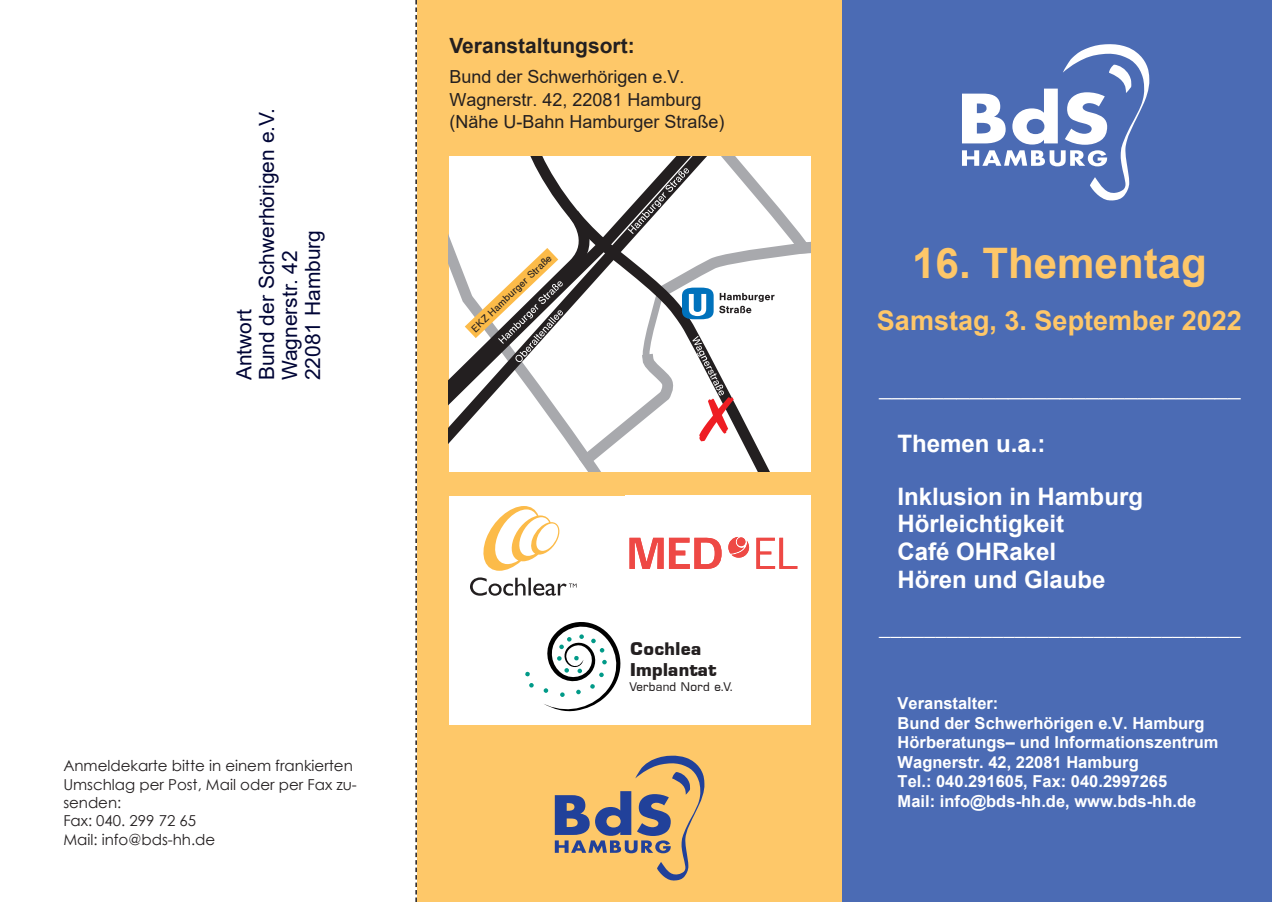
<style>
.page{position:relative;width:1272px;height:902px;background:#fff}
.page>*{position:absolute;margin:0;border:0;box-sizing:border-box;transform-origin:0 0}
.t1{font:700 42px "Arial";color:#fec769}
.t2{font:700 27px "Century Gothic";color:#fff;scale:.96 1}
.t3{font:700 27px "Arial";color:#fec769}
.t4{font:700 24px/27.6px "Arial";color:#fff}
.t5{font:700 24px "Century Gothic";color:#fff;scale:.94 1}
.t6{font:21px/22.8px "Arial";color:#000536}
.t7{font:700 21px "Arial";color:#231f20}
.t8{font:18px/22.5px "Arial";color:#231f20}
.t9{font:18px/21.6px "Eural DB Bold";letter-spacing:.03em;color:#231f20}
.t10{font:700 16.5px/19.5px "Arial";color:#fff}
.t11{font:15px/18.5px "Century Gothic";color:#231f20}
.t12{font:12.45px "Eural DB Normal";letter-spacing:.03em;color:#231f20}
.t13{font:10.5px "Sans";color:#231f20}
</style>
<div class="page">
<div style="left:417px;top:0;width:425px;height:901px;background:#fec869"></div>
<div style="left:842px;top:0;width:429px;height:901px;background:#4b6bb4"></div>
<div style="left:449px;top:495px;width:361px;height:229px;background:#fff"></div>
<svg style="left:483px;top:506px;width:77px;height:64px"></svg>
<svg style="left:470px;top:577px;width:55px;height:18px"></svg>
<hr style="left:528px;top:577px;width:3px;height:18px;background:#231f20">
<svg style="left:533px;top:583px;width:43px;height:12px"></svg>
<svg style="left:728px;top:537px;width:21px;height:20px"></svg>
<div style="left:737px;top:537px;width:8px;height:9px;background:#ee4945;border-radius:50%"></div>
<svg style="left:756px;top:537px;width:41px;height:32px"></svg>
<svg style="left:669px;top:537px;width:52px;height:32px"></svg>
<svg style="left:629px;top:537px;width:34px;height:32px"></svg>
<svg style="left:529px;top:683px;width:4px;height:4px"></svg>
<svg style="left:525px;top:671px;width:5px;height:5px"></svg>
<svg style="left:543px;top:622px;width:77px;height:89px"></svg>
<svg style="left:555px;top:755px;width:149px;height:125px"></svg>
<svg style="left:962px;top:44px;width:187px;height:156px"></svg>
<svg style="left:415px;top:0;width:2px;height:901px"></svg>
<svg style="left:449px;top:156px;width:361px;height:316px;background:#dedddc"></svg>
<p class="t6" style="left:233px;top:380px;width:274px;rotate:-90deg">Antwort<br>B dnu r ed S whc neg i r öh r e . V. e<br>Wagnerstr. 42<br>22081 Hamburg</p>
<p class="t7" style="left:449px;top:34px;width:187px">Veranstaltungsort:</p>
<p class="t8" style="left:449px;top:66px;width:276px">Bund der Schwerhörigen e.V.<br>Wagnerstr. 42, 22081 Hamburg (Nähe U-Bahn Hamburger Straße)</p>
<p class="t13" style="left:469px;top:326px;width:108px;rotate:-44deg">EKZ Hamburger Straße</p>
<p class="t11" style="left:63px;top:756px;width:295px">Anmeldekarte bitte in einem frankierten<br>Umschlag per Post, Mail oder per Fax zu&shy;senden:<br>Fax: 040. 299 72 65<br>Mail: info@bds-hh.de</p>
<p class="t9" style="left:630px;top:638px;width:88px">Cochlea<br>Implantat</p>
<p class="t12" style="left:629px;top:679px;width:104px">Verband Nord e.V.</p>
<h1 class="t1" style="left:912px;top:240px;width:296px">16. Thementag</h1>
<h2 class="t3" style="left:877px;top:305px;width:366px">Samstag, 3. September 2022</h2>
<h2 class="t2" style="left:879px;top:368px;width:378px">____________________________</h2>
<h3 class="t4" style="left:897px;top:417px;width:247px;line-height:52.3px">Themen u.a.:<br>Inklusion in Hamburg</h3>
<h3 class="t4" style="left:897px;top:510px;width:210px">Hörleichtigkeit<br>Café OHRakel<br>Hören und Glaube</h3>
<h3 class="t5" style="left:879px;top:611px;width:386px">________________________________</h3>
<p class="t10" style="left:897px;top:694px;width:322px">Veranstalter:<br>Bund der Schwerhörigen e.V. Hamburg Hörberatungs– und Informationszentrum Wagnerstr. 42, 22081 Hamburg<br>Tel.: 040.291605, Fax: 040.2997265<br>Mail: info@bds-hh.de, www.bds-hh.de</p>
</div>
